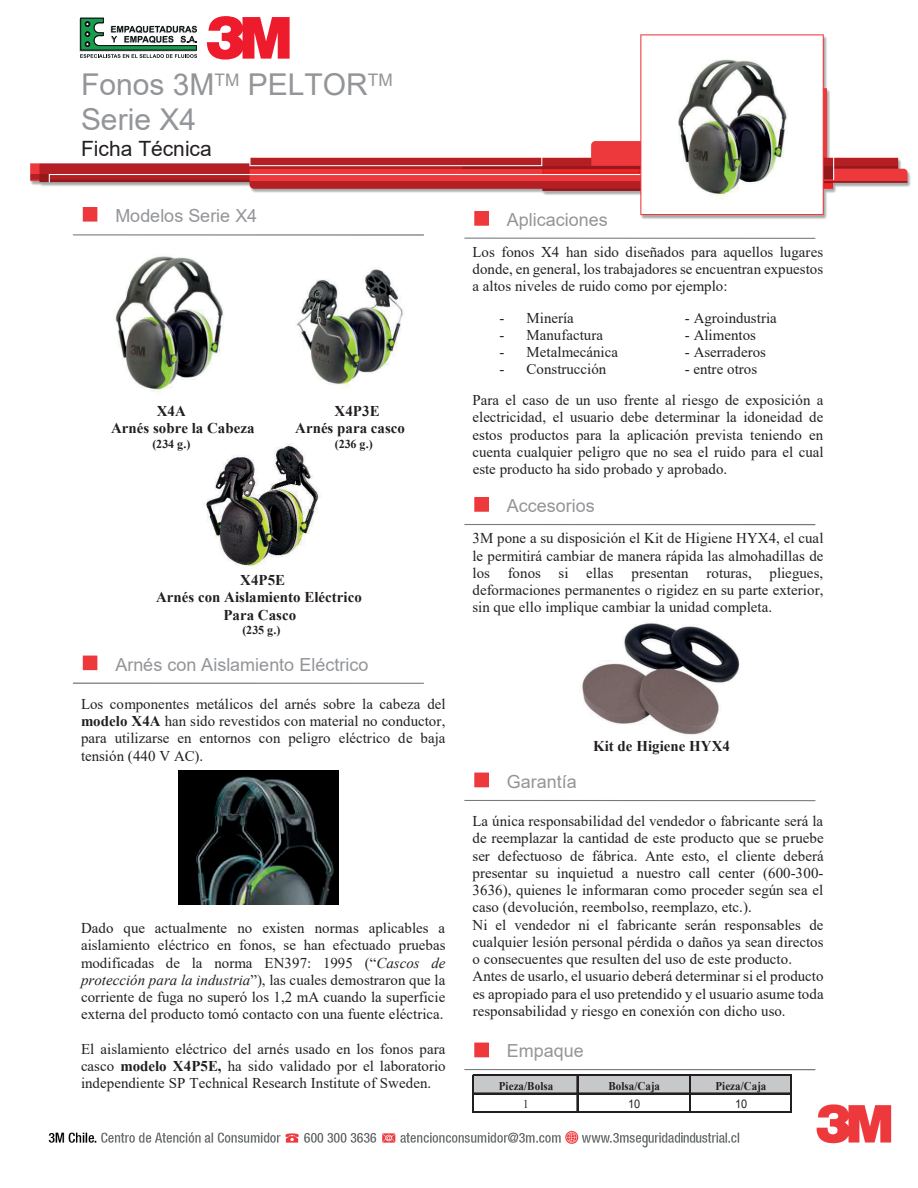
<style>
.page{position:relative;width:918px;height:1188px;background:#fff}
.page>*{position:absolute;margin:0;border:0;box-sizing:border-box;transform-origin:0 0}
.t1{font:30px/34.5px "Arial";color:#939598}
.t2{font:21px "Arial";color:#231f20}
.t3{font:18px "Arial";color:#939598}
.t4{font:15px/17.2px "Times New Roman";color:#231f20;text-align:justify}
.t5{font:700 15px/17.2px "Times New Roman";color:#231f20;text-align:center}
.t6{font:700 12px "Times New Roman";letter-spacing:-.005em;color:#231f20}
.t7{font:700 11.85px "Times New Roman";letter-spacing:.005em;color:#231f20;scale:.92 1}
.t8{font:11.85px "Arial";color:#231f20;scale:.92 1}
.t9{font:11.85px "Times New Roman";color:#231f20;scale:.92 1}
.s1{font-weight:700}
.s2{font-style:italic}
</style>
<div class="page">
<img style="left:30px;top:17px;width:881px;height:1131px">
<div style="left:4px;top:259px;width:910px;height:129px;background:#fff"></div>
<div style="left:4px;top:388px;width:910px;height:129px;background:#fff"></div>
<div style="left:4px;top:517px;width:910px;height:129px;background:#fff"></div>
<div style="left:4px;top:646px;width:910px;height:129px;background:#fff"></div>
<div style="left:4px;top:776px;width:910px;height:129px;background:#fff"></div>
<div style="left:4px;top:905px;width:910px;height:129px;background:#fff"></div>
<div style="left:473px;top:1076px;width:318px;height:18px;background:#c7c8ca"></div>
<div style="left:473px;top:1094px;width:105px;height:18px;background:#fff"></div>
<hr style="left:472px;top:1075px;width:2px;height:38px;background:#231f20">
<hr style="left:577px;top:1076px;width:1px;height:37px;background:#231f20">
<hr style="left:689px;top:1076px;width:1px;height:37px;background:#231f20">
<hr style="left:790px;top:1076px;width:1px;height:37px;background:#231f20">
<hr style="left:791px;top:1076px;width:1px;height:37px;background:#231f20">
<hr style="left:474px;top:1075px;width:318px;height:1px;background:#231f20">
<hr style="left:474px;top:1093px;width:318px;height:1px;background:#231f20">
<hr style="left:474px;top:1111px;width:318px;height:2px;background:#231f20">
<svg style="left:83px;top:207px;width:14px;height:15px"></svg>
<svg style="left:83px;top:656px;width:14px;height:14px"></svg>
<svg style="left:474px;top:211px;width:15px;height:15px"></svg>
<svg style="left:474px;top:497px;width:15px;height:15px"></svg>
<svg style="left:474px;top:773px;width:15px;height:14px"></svg>
<svg style="left:474px;top:1043px;width:15px;height:14px"></svg>
<hr style="left:73px;top:234px;width:351px;height:2px;background:#767a7c">
<hr style="left:464px;top:800px;width:351px;height:1px;background:#767a7c">
<hr style="left:464px;top:1069px;width:351px;height:1px;background:#767a7c">
<hr style="left:464px;top:238px;width:351px;height:1px;background:#767a7c">
<hr style="left:73px;top:683px;width:351px;height:1px;background:#767a7c">
<img style="left:179px;top:771px;width:160px;height:133px">
<img style="left:648px;top:41px;width:165px;height:166px">
<img style="left:87px;top:239px;width:163px;height:153px">
<img style="left:279px;top:256px;width:147px;height:132px">
<hr style="left:464px;top:524px;width:351px;height:1px;background:#767a7c">
<img style="left:582px;top:623px;width:158px;height:112px">
<img style="left:205px;top:443px;width:116px;height:124px">
<svg style="left:206px;top:16px;width:84px;height:44px"></svg>
<svg style="left:79px;top:18px;width:118px;height:40px"></svg>
<h1 class="t1" style="left:81px;top:67px;width:313px">Fonos 3M<sup>TM</sup> PELTOR<sup>TM<br></sup>Serie X4</h1>
<h2 class="t2" style="left:81px;top:134px;width:132px">Ficha Técnica</h2>
<p class="t3" style="left:115px;top:203px;width:143px">Modelos Serie X4</p>
<p class="t5" style="left:157px;top:402px;width:31px">X4A</p>
<p class="t5" style="left:335px;top:402px;width:47px">X4P3E</p>
<p class="t5" style="left:111px;top:419px;width:145px">Arnés sobre la Cabeza</p>
<p class="t5" style="left:295px;top:419px;width:111px">Arnés para casco</p>
<p class="t6" style="left:152px;top:435px;width:40px">(234 g.)</p>
<p class="t6" style="left:335px;top:435px;width:40px">(236 g.)</p>
<p class="t5" style="left:156px;top:571px;width:207px">X4P5E<br>Arnés con Aislamiento Eléctrico<br>Para Casco</p>
<p class="t6" style="left:242px;top:621px;width:40px">(235 g.)</p>
<p class="t3" style="left:115px;top:652px;width:254px">Arnés con Aislamiento Eléctrico</p>
<p class="t4" style="left:81px;top:695px;width:366px">Los componentes metálicos del arnés sobre la cabeza del <span class="s1">modelo X4A</span> han sido revestidos con material no conductor, para utilizarse en entornos con peligro eléctrico de baja tensión (440 V AC).</p>
<p class="t4" style="left:81px;top:919px;width:366px">Dado que actualmente no existen normas aplicables a aislamiento eléctrico en fonos, se han efectuado pruebas modificadas de la norma EN397: 1995 (“<span class="s2">Cascos de protección para la industria</span>”), las cuales demostraron que la corriente de fuga no superó los 1,2 mA cuando la superficie externa del producto tomó contacto con una fuente eléctrica.</p>
<p class="t4" style="left:81px;top:1040px;width:366px">El aislamiento eléctrico del arnés usado en los fonos para casco <span class="s1">modelo X4P5E,</span> ha sido validado por el laboratorio independiente SP Technical Research Institute of Sweden.</p>
<p class="t3" style="left:507px;top:207px;width:103px">Aplicaciones</p>
<p class="t4" style="left:472px;top:243px;width:352px">Los fonos X4 han sido diseñados para aquellos lugares donde, en general, los trabajadores se encuentran expuestos a altos niveles de ruido como por ejemplo:</p>
<p class="t4" style="left:500px;top:308px;width:76px">- Minería</p>
<p class="t4" style="left:685px;top:308px;width:93px">- Agroindustria</p>
<p class="t4" style="left:500px;top:326px;width:105px">- Manufactura</p>
<p class="t4" style="left:685px;top:326px;width:73px">- Alimentos</p>
<p class="t4" style="left:500px;top:343px;width:120px">- Metalmecánica</p>
<p class="t4" style="left:685px;top:343px;width:83px">- Aserraderos</p>
<p class="t4" style="left:500px;top:360px;width:108px">- Construcción</p>
<p class="t4" style="left:473px;top:353px;width:352px;line-height:31.2px;text-indent:212px">- entre otros<br>Para el caso de un uso frente al riesgo de exposición a</p>
<p class="t4" style="left:473px;top:408px;width:353px">electricidad, el usuario debe determinar la idoneidad de estos productos para la aplicación prevista teniendo en cuenta cualquier peligro que no sea el ruido para el cual este producto ha sido probado y aprobado.</p>
<p class="t3" style="left:507px;top:493px;width:89px">Accesorios</p>
<p class="t4" style="left:472px;top:529px;width:353px">3M pone a su disposición el Kit de Higiene HYX4, el cual le permitirá cambiar de manera rápida las almohadillas de los fonos si ellas presentan roturas, pliegues, deformaciones permanentes o rigidez en su parte exterior, sin que ello implique cambiar la unidad completa.</p>
<p class="t5" style="left:593px;top:737px;width:138px">Kit de Higiene HYX4</p>
<p class="t3" style="left:507px;top:769px;width:71px">Garantía</p>
<p class="t4" style="left:472px;top:812px;width:353px;text-align:left">La única responsabilidad del vendedor o fabricante será la de reemplazar la cantidad de este producto que se pruebe ser defectuoso de fábrica. Ante esto, el cliente deberá presentar su inquietud a nuestro call center (600-300- 3636), quienes le informaran como proceder según sea el caso (devolución, reembolso, reemplazo, etc.).<br>Ni el vendedor ni el fabricante serán responsables de cualquier lesión personal pérdida o daños ya sean directos o consecuentes que resulten del uso de este producto.<br>Antes de usarlo, el usuario deberá determinar si el producto es apropiado para el uso pretendido y el usuario asume toda responsabilidad y riesgo en conexión con dicho uso.</p>
<p class="t3" style="left:507px;top:1038px;width:78px">Empaque</p>
<p class="t7" style="left:499px;top:1077px;width:60px">Pieza/Bolsa</p>
<p class="t7" style="left:609px;top:1077px;width:58px">Bolsa/Caja</p>
<p class="t7" style="left:715px;top:1077px;width:57px">Pieza/Caja</p>
<p class="t9" style="left:523px;top:1095px;width:7px">1</p>
<p class="t8" style="left:628px;top:1096px;width:15px">10</p>
<p class="t8" style="left:735px;top:1096px;width:15px">10</p>
</div>
